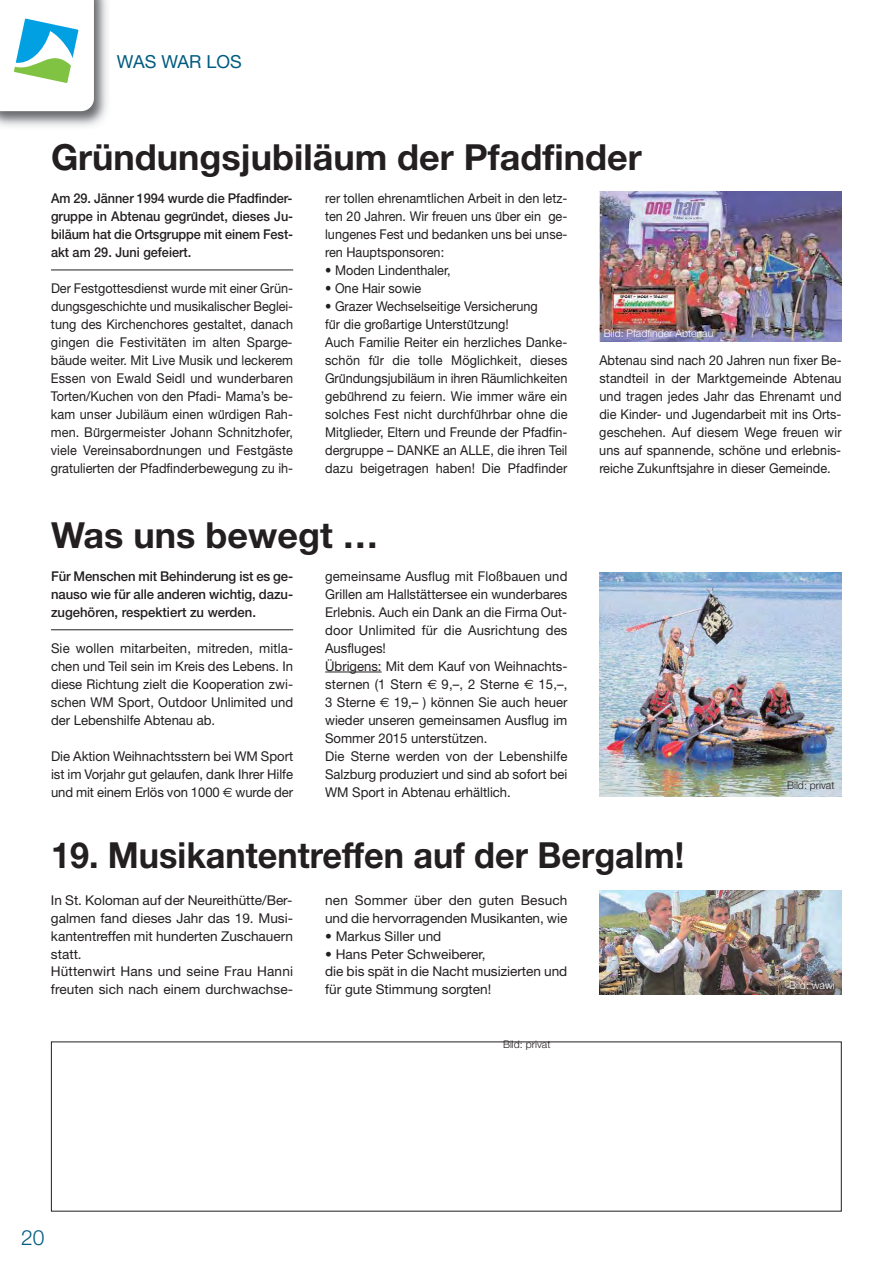
<style>
.page{position:relative;width:893px;height:1263px;background:#fff}
.page>*{position:absolute;margin:0;border:0;box-sizing:border-box;transform-origin:0 0}
.t1{font:700 36px "Helvetica Neue";color:#231f20}
.t2{font:700 36px "Helvetica Neue";color:#231f20;scale:.95 1}
.t3{font:300 21px "Helvetica Neue";color:#005b7f}
.t4{font:18px "Helvetica Neue";color:#005b7f}
.t5{font:13.5px/18px "Helvetica Neue";color:#231f20;text-align:justify;scale:.94 1}
.t6{font:13.5px/18px "Helvetica Neue";color:#231f20}
.t7{font:500 13.5px/18px "Helvetica Neue";letter-spacing:-.005em;color:#231f20;text-align:justify;scale:.94 1}
.t8{font:500 13.5px/18px "Helvetica Neue";letter-spacing:-.005em;color:#231f20;text-align:justify}
.t9{font:300 10.5px "Helvetica Neue";color:#fff}
.t10{font:300 10.5px "Helvetica Neue";color:#231f20}
.s1{font-family:"Calibri";font-weight:700}
.s2{font-family:"Euro Sans"}
</style>
<div class="page">
<img style="left:0;top:0;width:107px;height:127px">
<svg style="left:0;top:0;width:94px;height:111px"></svg>
<hr style="left:51px;top:270px;width:242px;height:1px;background:#231f20">
<img style="left:599px;top:192px;width:243px;height:150px">
<hr style="left:51px;top:629px;width:242px;height:1px;background:#231f20">
<img style="left:599px;top:572px;width:243px;height:225px">
<hr style="left:325px;top:672px;width:57px;height:1px;background:#231f20">
<img style="left:599px;top:891px;width:243px;height:104px">
<h3 class="t4" style="left:117px;top:55px;width:126px">WAS WAR LOS</h3>
<h1 class="t1" style="left:51px;top:145px;width:592px">Gründungsjubiläum der Pfadfinder</h1>
<p class="t7" style="left:51px;top:190px;width:259px">Am 29. Jänner 1994 wurde die Pfadfinder&shy;gruppe in Abtenau gegru<span class="s1">̈</span>ndet, dieses Ju&shy;biläum hat die Ortsgruppe mit einem Fest&shy;akt am 29. Juni gefeiert.</p>
<p class="t5" style="left:51px;top:280px;width:259px">Der Festgottesdienst wurde mit einer Grün&shy;dungsgeschichte und musikalischer Beglei&shy;tung des Kirchenchores gestaltet, danach gingen die Festivitäten im alten Sparge&shy;bäude weiter. Mit Live Musik und leckerem Essen von Ewald Seidl und wunderbaren Torten/Kuchen von den Pfadi- Mama’s be&shy;kam unser Jubiläum einen wu<span class="s1">̈</span>rdigen Rah&shy;men. Bu<span class="s1">̈</span>rgermeister Johann Schnitzhofer, viele Vereinsabordnungen und Festgäste gratulierten der Pfadfinderbewegung zu ih-</p>
<p class="t5" style="left:325px;top:190px;width:259px">rer tollen ehrenamtlichen Arbeit in den letz&shy;ten 20 Jahren. Wir freuen uns u<span class="s1">̈</span>ber ein ge&shy;lungenes Fest und bedanken uns bei unse&shy;ren Hauptsponsoren:</p>
<p class="t5" style="left:325px;top:262px;width:135px">• Moden Lindenthaler,</p>
<p class="t5" style="left:325px;top:280px;width:104px">• One Hair sowie</p>
<p class="t5" style="left:325px;top:298px;width:259px;text-align:left">• Grazer Wechselseitige Versicherung<br>fu<span class="s1">̈</span>r die großartige Unterstu<span class="s1">̈</span>tzung!<br>Auch Familie Reiter ein herzliches Danke&shy;schön fu<span class="s1">̈</span>r die tolle Möglichkeit, dieses Gru<span class="s1">̈</span>ndungsjubiläum in ihren Räumlichkeiten gebu<span class="s1">̈</span>hrend zu feiern. Wie immer wäre ein solches Fest nicht durchfu<span class="s1">̈</span>hrbar ohne die Mitglieder, Eltern und Freunde der Pfadfin&shy;dergruppe – DANKE an ALLE, die ihren Teil dazu beigetragen haben! Die Pfadfinder</p>
<h1 class="t1" style="left:51px;top:523px;width:329px">Was uns bewegt …</h1>
<p class="t6" style="left:325px;top:568px;width:244px">gemeinsame Ausflug mit Floßbauen und Grillen am Hallstättersee ein wunderbares Erlebnis. Auch ein Dank an die Firma Out&shy;door Unlimited für die Ausrichtung des Ausfluges!<br>Übrigens: Mit dem Kauf von Weihnachts&shy;sternen (1 Stern <span class="s2">€</span> 9,–, 2 Sterne <span class="s2">€</span> 15,–, 3 Sterne <span class="s2">€</span> 19,– ) können Sie auch heuer wieder unseren gemeinsamen Ausflug im Sommer 2015 unterstützen.<br>Die Sterne werden von der Lebenshilfe Salzburg produziert und sind ab sofort bei WM Sport in Abtenau erhältlich.</p>
<p class="t8" style="left:51px;top:568px;width:244px">Für Menschen mit Behinderung ist es ge&shy;nauso wie für alle anderen wichtig, dazu&shy;zugehören, respektiert zu werden.</p>
<p class="t6" style="left:51px;top:640px;width:244px;text-align:justify">Sie wollen mitarbeiten, mitreden, mitla&shy;chen und Teil sein im Kreis des Lebens. In diese Richtung zielt die Kooperation zwi&shy;schen WM Sport, Outdoor Unlimited und der Lebenshilfe Abtenau ab.</p>
<p class="t6" style="left:51px;top:748px;width:244px;text-align:justify">Die Aktion Weihnachtsstern bei WM Sport ist im Vorjahr gut gelaufen, dank Ihrer Hilfe und mit einem Erlös von 1000 <span class="s2">€</span> wurde der</p>
<p class="t9" style="left:604px;top:330px;width:111px">Bild: Pfadfinder Abtenau</p>
<p class="t5" style="left:599px;top:352px;width:259px">Abtenau sind nach 20 Jahren nun fixer Be&shy;standteil in der Marktgemeinde Abtenau und tragen jedes Jahr das Ehrenamt und die Kinder- und Jugendarbeit mit ins Orts&shy;geschehen. Auf diesem Wege freuen wir uns auf spannende, schöne und erlebnis&shy;reiche Zukunftsjahre in dieser Gemeinde.</p>
<p class="t10" style="left:787px;top:782px;width:49px">Bild: privat</p>
<h1 class="t2" style="left:51px;top:843px;width:668px">19. Musikantentreffen auf der Bergalm!</h1>
<p class="t6" style="left:51px;top:892px;width:244px">In St. Koloman auf der Neureithütte/Ber&shy;galmen fand dieses Jahr das 19. Musi&shy;kantentreffen mit hunderten Zuschauern statt.<br>Hüttenwirt Hans und seine Frau Hanni freuten sich nach einem durchwachse-</p>
<p class="t6" style="left:325px;top:892px;width:244px">nen Sommer über den guten Besuch und die hervorragenden Musikanten, wie</p>
<p class="t6" style="left:325px;top:928px;width:118px">• Markus Siller und</p>
<p class="t6" style="left:325px;top:946px;width:244px">• Hans Peter Schweiberer,<br>die bis spät in die Nacht musizierten und für gute Stimmung sorgten!</p>
<p class="t10" style="left:503px;top:1041px;width:49px">Bild: privat</p>
<h2 class="t3" style="left:21px;top:1230px;width:25px">20</h2>
<p class="t9" style="left:789px;top:982px;width:47px">Bild: wawi</p>
</div>
